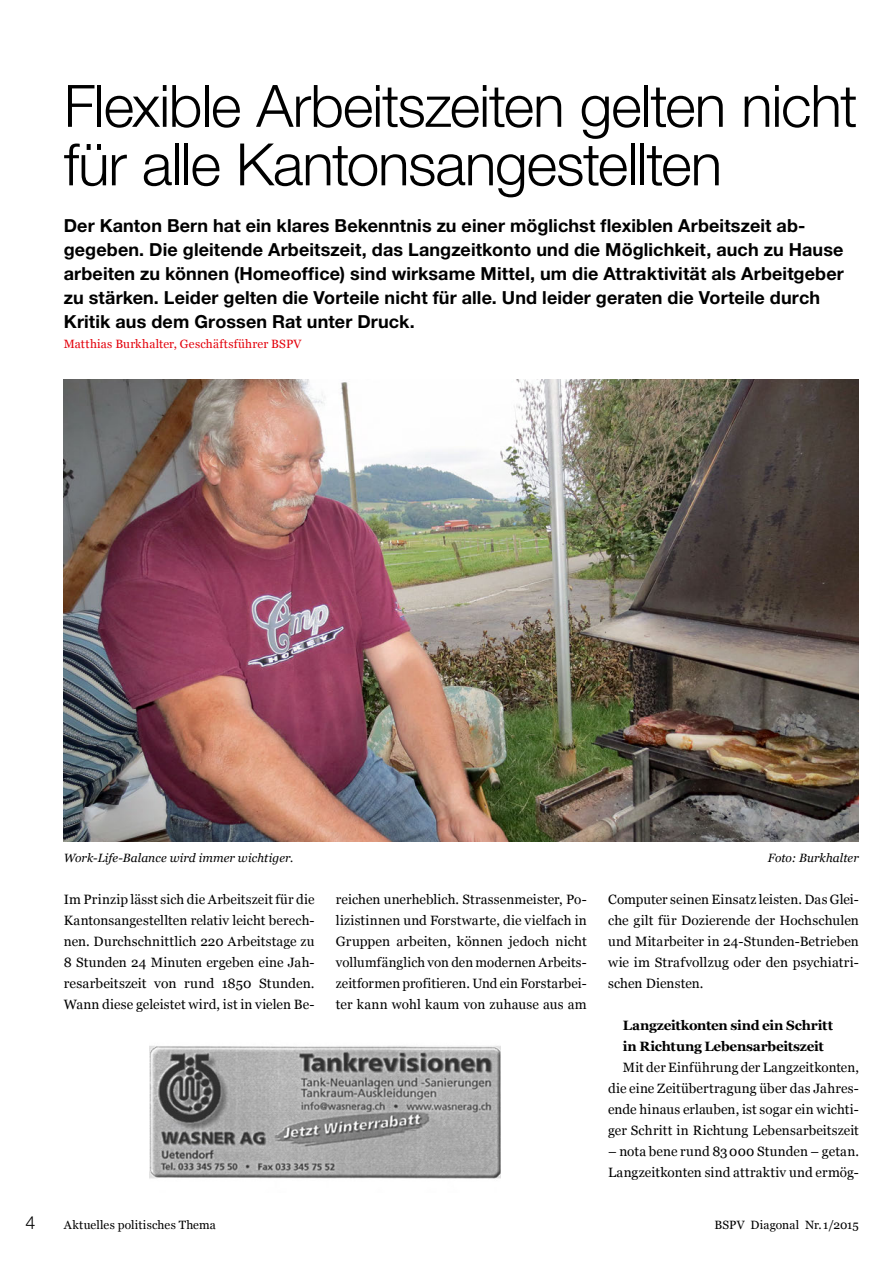
<style>
.page{position:relative;width:893px;height:1263px;background:#fff}
.page>*{position:absolute;margin:0;border:0;box-sizing:border-box;transform-origin:0 0}
.t1{font:300 58.5px/58.5px "Helvetica Neue LT Std";letter-spacing:-.02em;color:#000}
.t2{font:700 18px/24px "Helvetica Neue LT Std";letter-spacing:.005em;color:#000}
.t3{font:300 18px "Helvetica Neue LT Std";color:#000}
.t4{font:13.5px/21px "Georgia";letter-spacing:.01em;color:#000;text-align:justify}
.t5{font:700 13.5px/21px "Georgia";letter-spacing:-.015em;color:#000}
.t6{font:italic 12px "Georgia";letter-spacing:.005em;color:#000}
.t7{font:12px "Georgia";letter-spacing:.015em;color:#000}
.t8{font:12px "Georgia";letter-spacing:.015em;color:#e3000b}
</style>
<div class="page">
<img style="left:150px;top:1046px;width:351px;height:133px">
<img style="left:64px;top:379px;width:795px;height:462px">
<h1 class="t1" style="left:64px;top:76px;width:795px">Flexible Arbeitszeiten gelten nicht für alle Kantonsangestellten</h1>
<p class="t2" style="left:64px;top:213px;width:781px">Der Kanton Bern hat ein klares Bekenntnis zu einer möglichst flexiblen Arbeitszeit ab&shy;gegeben. Die gleitende Arbeitszeit, das Langzeitkonto und die Möglichkeit, auch zu Hause arbeiten zu können (Homeoffice) sind wirksame Mittel, um die Attraktivität als Arbeitgeber zu stärken. Leider gelten die Vorteile nicht für alle. Und leider geraten die Vorteile durch Kritik aus dem Grossen Rat unter Druck.</p>
<p class="t8" style="left:64px;top:337px;width:239px">Matthias Burkhalter, Geschäftsführer BSPV</p>
<p class="t6" style="left:64px;top:851px;width:231px">Work-Life-Balance wird immer wichtiger.</p>
<p class="t6" style="left:768px;top:851px;width:93px">Foto: Burkhalter</p>
<p class="t4" style="left:64px;top:889px;width:252px">Im Prinzip lässt sich die Arbeitszeit für die Kantonsangestellten relativ leicht berech&shy;nen. Durchschnittlich 220 Arbeitstage zu 8 Stunden 24 Minuten ergeben eine Jah&shy;resarbeitszeit von rund 1850 Stunden.<br>Wann diese geleistet wird, ist in vielen Be-</p>
<p class="t4" style="left:336px;top:889px;width:252px">reichen unerheblich. Strassenmeister, Po&shy;lizistinnen und Forstwarte, die vielfach in Gruppen arbeiten, können jedoch nicht vollumfänglich von den modernen Arbeits&shy;zeitformen profitieren. Und ein Forstarbei&shy;ter kann wohl kaum von zuhause aus am</p>
<p class="t4" style="left:608px;top:889px;width:252px">Computer seinen Einsatz leisten. Das Glei&shy;che gilt für Dozierende der Hochschulen und Mitarbeiter in 24-Stunden-Betrieben wie im Strafvollzug oder den psychiatri&shy;schen Diensten.</p>
<p class="t5" style="left:623px;top:1015px;width:212px">Langzeitkonten sind ein Schritt in Richtung Lebensarbeitszeit</p>
<p class="t4" style="left:608px;top:1057px;width:252px;text-indent:15px">Mit der Einführung der Langzeitkonten, die eine Zeitübertragung über das Jahres&shy;ende hinaus erlauben, ist sogar ein wichti&shy;ger Schritt in Richtung Lebensarbeitszeit</p>
<p class="t4" style="left:608px;top:1141px;width:252px">– nota bene rund 83000 Stunden – getan.<br>Langzeitkonten sind attraktiv und ermög-</p>
<h2 class="t3" style="left:26px;top:1211px;width:12px">4</h2>
<p class="t7" style="left:64px;top:1218px;width:154px">Aktuelles politisches Thema</p>
<p class="t7" style="left:714px;top:1218px;width:146px">BSPV Diagonal Nr. 1/2015</p>
</div>
